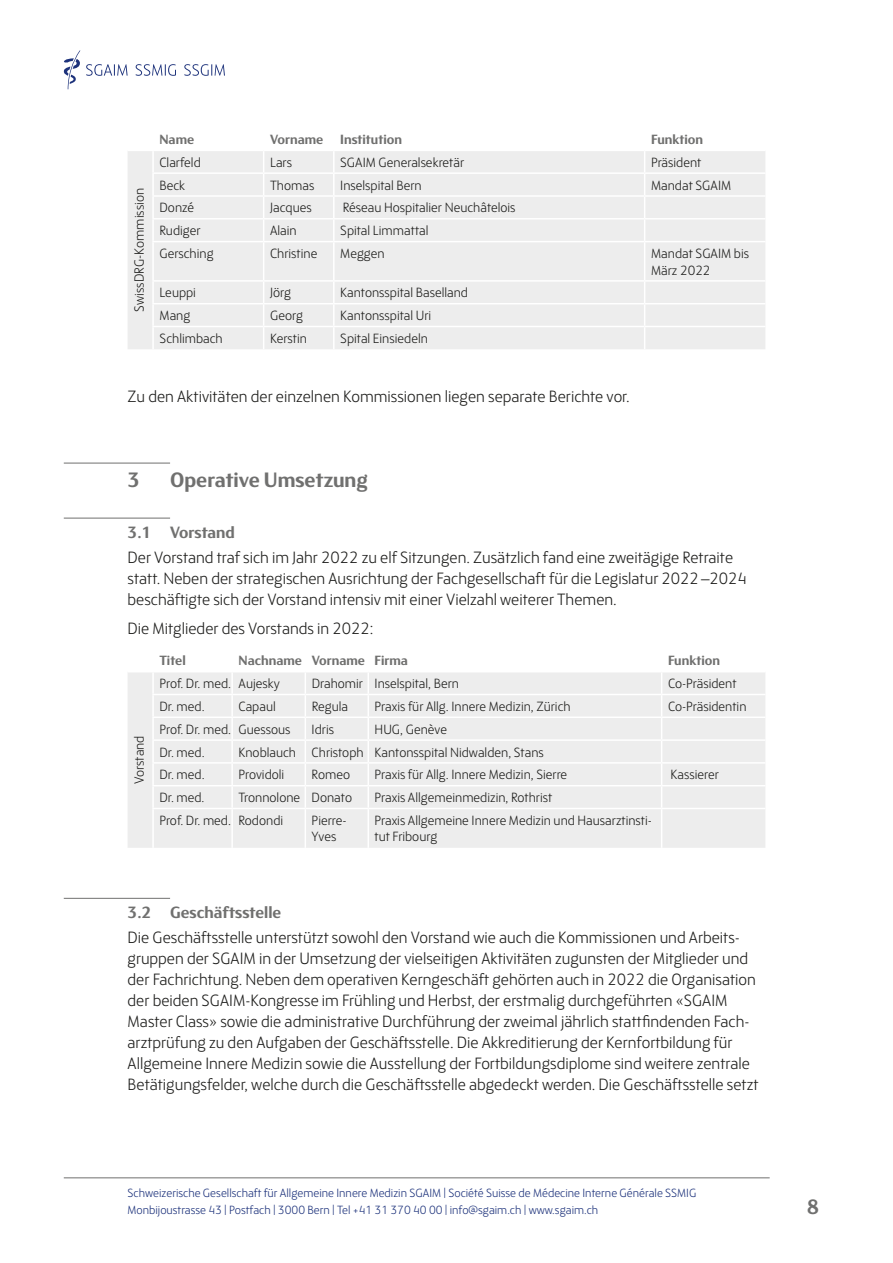
<style>
.page{position:relative;width:893px;height:1263px;background:#fff}
.page>*{position:absolute;margin:0;border:0;box-sizing:border-box;transform-origin:0 0}
.t1{font:700 21px "FS Blake";color:#70706f}
.t2{font:300 16.5px/21px "FS Blake";color:#1d1d1b}
.t3{font:700 16.5px "FS Blake";color:#70706f}
.t4{font:300 13.5px/16.5px "FS Blake";color:#1d1d1b}
.t5{font:700 13.5px "FS Blake";color:#70706f}
.t6{font:300 12px/16.5px "FS Blake";color:#1d327b}
</style>
<div class="page">
<svg style="left:64px;top:51px;width:16px;height:38px"></svg>
<svg style="left:86px;top:64px;width:139px;height:12px"></svg>
<hr style="left:64px;top:1177px;width:706px;height:1px;background:#70706f">
<hr style="left:64px;top:463px;width:106px;height:1px;background:#70706f">
<hr style="left:64px;top:518px;width:106px;height:1px;background:#70706f">
<hr style="left:64px;top:898px;width:106px;height:1px;background:#70706f">
<div style="left:128px;top:241px;width:637px;height:108px;background:#ededed"></div>
<div style="left:128px;top:151px;width:637px;height:90px;background:#ededed"></div>
<hr style="left:152px;top:241px;width:112px;height:1px;background:#fff">
<hr style="left:152px;top:242px;width:2px;height:38px;background:#fff">
<hr style="left:264px;top:241px;width:70px;height:1px;background:#fff">
<hr style="left:263px;top:242px;width:1px;height:38px;background:#fff">
<hr style="left:334px;top:241px;width:311px;height:1px;background:#fff">
<hr style="left:333px;top:242px;width:2px;height:38px;background:#fff">
<hr style="left:645px;top:241px;width:120px;height:1px;background:#fff">
<hr style="left:644px;top:242px;width:1px;height:38px;background:#fff">
<hr style="left:152px;top:280px;width:112px;height:2px;background:#fff">
<hr style="left:152px;top:282px;width:2px;height:21px;background:#fff">
<hr style="left:264px;top:280px;width:70px;height:2px;background:#fff">
<hr style="left:334px;top:280px;width:311px;height:2px;background:#fff">
<hr style="left:333px;top:282px;width:2px;height:21px;background:#fff">
<hr style="left:645px;top:280px;width:120px;height:2px;background:#fff">
<hr style="left:152px;top:303px;width:112px;height:1px;background:#fff">
<hr style="left:152px;top:304px;width:2px;height:22px;background:#fff">
<hr style="left:264px;top:303px;width:70px;height:1px;background:#fff">
<hr style="left:334px;top:303px;width:311px;height:1px;background:#fff">
<hr style="left:333px;top:304px;width:2px;height:22px;background:#fff">
<hr style="left:645px;top:303px;width:120px;height:1px;background:#fff">
<hr style="left:152px;top:326px;width:112px;height:1px;background:#fff">
<hr style="left:152px;top:327px;width:2px;height:22px;background:#fff">
<hr style="left:264px;top:326px;width:70px;height:1px;background:#fff">
<svg style="left:263px;top:282px;width:1px;height:67px"></svg>
<hr style="left:334px;top:326px;width:311px;height:1px;background:#fff">
<hr style="left:333px;top:327px;width:2px;height:22px;background:#fff">
<hr style="left:645px;top:326px;width:120px;height:1px;background:#fff">
<svg style="left:644px;top:282px;width:1px;height:67px"></svg>
<div style="left:128px;top:808px;width:637px;height:40px;background:#ededed"></div>
<div style="left:128px;top:673px;width:637px;height:135px;background:#ededed"></div>
<hr style="left:152px;top:808px;width:80px;height:1px;background:#fff">
<hr style="left:152px;top:809px;width:2px;height:39px;background:#fff">
<hr style="left:232px;top:808px;width:73px;height:1px;background:#fff">
<hr style="left:231px;top:809px;width:2px;height:39px;background:#fff">
<hr style="left:305px;top:808px;width:63px;height:1px;background:#fff">
<hr style="left:305px;top:809px;width:1px;height:39px;background:#fff">
<hr style="left:368px;top:808px;width:294px;height:1px;background:#fff">
<hr style="left:367px;top:809px;width:2px;height:39px;background:#fff">
<hr style="left:662px;top:808px;width:103px;height:1px;background:#fff">
<hr style="left:661px;top:809px;width:1px;height:39px;background:#fff">
<p class="t4" style="left:130px;top:312px;width:125px;rotate:-90deg">SwissDRG-Kommission</p>
<p class="t5" style="left:159px;top:130px;width:36px">Name</p>
<p class="t5" style="left:270px;top:130px;width:134px">Vorname Institution</p>
<p class="t5" style="left:651px;top:130px;width:54px">Funktion</p>
<p class="t4" style="left:159px;top:153px;width:43px">Clarfeld</p>
<p class="t4" style="left:270px;top:153px;width:23px">Lars</p>
<p class="t4" style="left:340px;top:153px;width:125px">SGAIM Generalsekretär</p>
<p class="t4" style="left:651px;top:153px;width:52px">Präsident</p>
<p class="t4" style="left:159px;top:176px;width:27px">Beck</p>
<p class="t4" style="left:270px;top:176px;width:46px">Thomas</p>
<p class="t4" style="left:340px;top:176px;width:83px">Inselspital Bern</p>
<p class="t4" style="left:651px;top:176px;width:82px">Mandat SGAIM</p>
<p class="t4" style="left:159px;top:199px;width:36px">Donzé</p>
<p class="t4" style="left:270px;top:199px;width:43px">Jacques</p>
<p class="t4" style="left:343px;top:199px;width:174px">Réseau Hospitalier Neuchâtelois</p>
<p class="t4" style="left:159px;top:222px;width:43px">Rudiger</p>
<p class="t4" style="left:270px;top:222px;width:28px">Alain</p>
<p class="t4" style="left:340px;top:222px;width:90px">Spital Limmattal</p>
<p class="t4" style="left:160px;top:244px;width:56px">Gersching</p>
<p class="t4" style="left:270px;top:244px;width:49px">Christine</p>
<p class="t4" style="left:340px;top:244px;width:46px">Meggen</p>
<p class="t4" style="left:651px;top:244px;width:99px">Mandat SGAIM bis<br>März 2022</p>
<p class="t4" style="left:160px;top:284px;width:38px">Leuppi</p>
<p class="t4" style="left:270px;top:284px;width:23px">Jörg</p>
<p class="t4" style="left:340px;top:284px;width:129px">Kantonsspital Baselland</p>
<p class="t4" style="left:160px;top:306px;width:32px">Mang</p>
<p class="t4" style="left:270px;top:306px;width:34px">Georg</p>
<p class="t4" style="left:340px;top:306px;width:93px">Kantonsspital Uri</p>
<p class="t4" style="left:160px;top:329px;width:65px">Schlimbach</p>
<p class="t4" style="left:270px;top:329px;width:38px">Kerstin</p>
<p class="t4" style="left:340px;top:329px;width:89px">Spital Einsiedeln</p>
<p class="t2" style="left:128px;top:385px;width:504px">Zu den Aktivitäten der einzelnen Kommissionen liegen separate Berichte vor.</p>
<p class="t1" style="left:128px;top:465px;width:14px">3</p>
<p class="t1" style="left:170px;top:465px;width:199px">Operative Umsetzung</p>
<p class="t3" style="left:128px;top:520px;width:109px">3.1 Vorstand</p>
<p class="t2" style="left:128px;top:546px;width:621px">Der Vorstand traf sich im Jahr 2022 zu elf Sitzungen. Zusätzlich fand eine zweitägige Retraite statt. Neben der strategischen Ausrichtung der Fachgesellschaft für die Legislatur 2022–2024 beschäftigte sich der Vorstand intensiv mit einer Vielzahl weiterer Themen.</p>
<p class="t2" style="left:128px;top:617px;width:247px">Die Mitglieder des Vorstands in 2022:</p>
<p class="t5" style="left:159px;top:651px;width:28px">Titel</p>
<p class="t5" style="left:239px;top:651px;width:171px">Nachname Vorname Firma</p>
<p class="t5" style="left:668px;top:651px;width:54px">Funktion</p>
<p class="t4" style="left:130px;top:784px;width:50px;rotate:-90deg">Vorstand</p>
<p class="t4" style="left:159px;top:674px;width:122px">Prof. Dr. med. Aujesky</p>
<p class="t4" style="left:312px;top:674px;width:149px">Drahomir Inselspital, Bern</p>
<p class="t4" style="left:668px;top:674px;width:70px">Co-Präsident</p>
<p class="t4" style="left:159px;top:697px;width:47px">Dr. med.</p>
<p class="t4" style="left:239px;top:697px;width:39px">Capaul</p>
<p class="t4" style="left:312px;top:697px;width:38px">Regula</p>
<p class="t4" style="left:375px;top:697px;width:198px">Praxis für Allg. Innere Medizin, Zürich</p>
<p class="t4" style="left:668px;top:697px;width:80px">Co-Präsidentin</p>
<p class="t4" style="left:159px;top:720px;width:133px">Prof. Dr. med. Guessous</p>
<p class="t4" style="left:312px;top:720px;width:24px">Idris</p>
<p class="t4" style="left:375px;top:720px;width:74px">HUG, Genève</p>
<p class="t4" style="left:159px;top:743px;width:47px">Dr. med.</p>
<p class="t4" style="left:238px;top:743px;width:307px">Knoblauch Christoph Kantonsspital Nidwalden, Stans</p>
<p class="t4" style="left:159px;top:766px;width:47px">Dr. med.</p>
<p class="t4" style="left:238px;top:766px;width:47px">Providoli</p>
<p class="t4" style="left:312px;top:766px;width:40px">Romeo</p>
<p class="t4" style="left:375px;top:766px;width:194px">Praxis für Allg. Innere Medizin, Sierre</p>
<p class="t4" style="left:670px;top:766px;width:50px">Kassierer</p>
<p class="t4" style="left:159px;top:788px;width:47px">Dr. med.</p>
<p class="t4" style="left:238px;top:788px;width:115px">Tronnolone Donato</p>
<p class="t4" style="left:375px;top:788px;width:179px">Praxis Allgemeinmedizin, Rothrist</p>
<p class="t4" style="left:159px;top:811px;width:125px">Prof. Dr. med. Rodondi</p>
<p class="t4" style="left:312px;top:811px;width:37px">Pierre-<br>Yves</p>
<p class="t4" style="left:375px;top:811px;width:279px">Praxis Allgemeine Innere Medizin und Hausarztinsti&shy;tut Fribourg</p>
<p class="t3" style="left:128px;top:900px;width:155px">3.2 Geschäftsstelle</p>
<p class="t2" style="left:128px;top:926px;width:633px">Die Geschäftsstelle unterstützt sowohl den Vorstand wie auch die Kommissionen und Arbeits&shy;gruppen der SGAIM in der Umsetzung der vielseitigen Aktivitäten zugunsten der Mitglieder und der Fachrichtung. Neben dem operativen Kerngeschäft gehörten auch in 2022 die Organisation der beiden SGAIM-Kongresse im Frühling und Herbst, der erstmalig durchgeführten «SGAIM Master Class» sowie die administrative Durchführung der zweimal jährlich stattfindenden Fach&shy;arztprüfung zu den Aufgaben der Geschäftsstelle. Die Akkreditierung der Kernfortbildung für Allgemeine Innere Medizin sowie die Ausstellung der Fortbildungsdiplome sind weitere zentrale Betätigungsfelder, welche durch die Geschäftsstelle abgedeckt werden. Die Geschäftsstelle setzt</p>
<p class="t6" style="left:128px;top:1184px;width:570px">Schweizerische Gesellschaft für Allgemeine Innere Medizin SGAIM | Société Suisse de Médecine Interne Générale SSMIG<br>Monbijoustrasse 43 | Postfach | 3000 Bern | Tel +41 31 370 40 00 | info@sgaim.ch | www.sgaim.ch</p>
<p class="t1" style="left:807px;top:1192px;width:14px">8</p>
</div>
